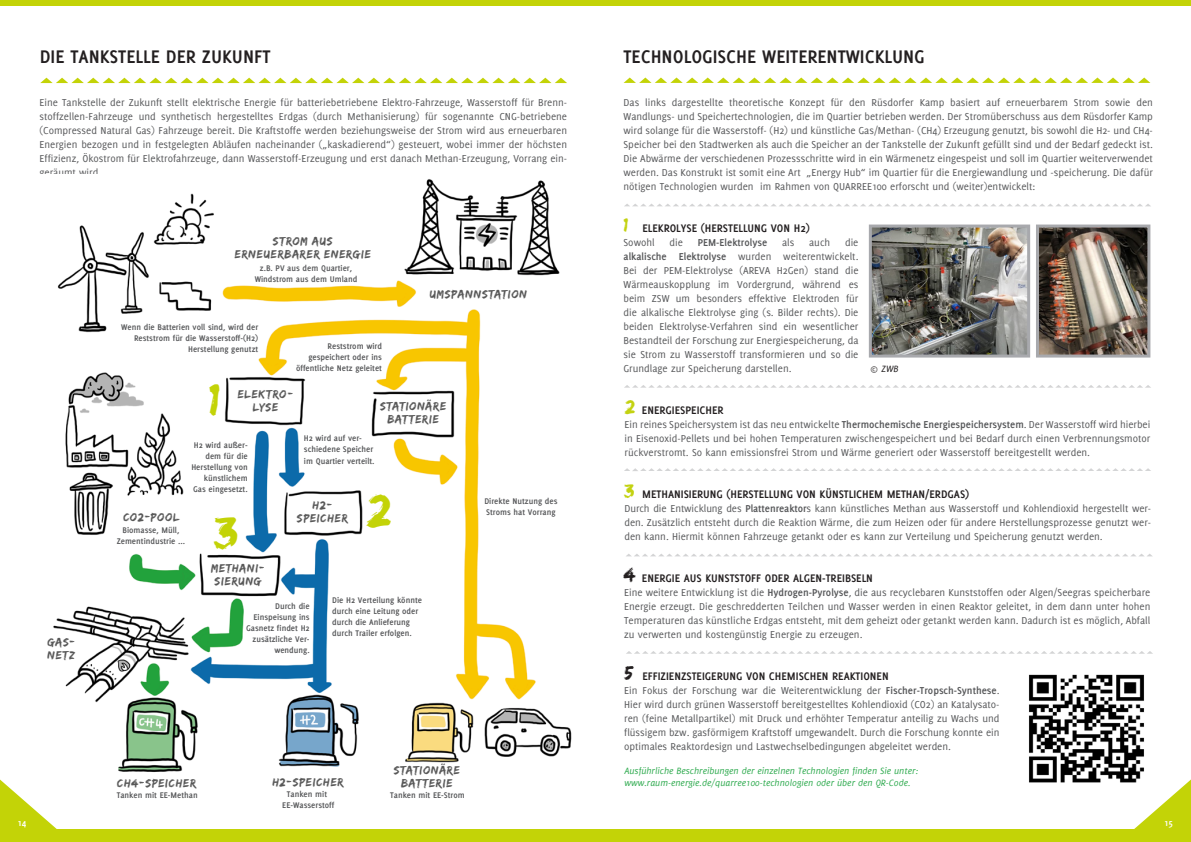
<style>
.page{position:relative;width:1191px;height:842px;background:#fff}
.page>*{position:absolute;margin:0;border:0;box-sizing:border-box;transform-origin:0 0}
.t1{font:47px "Edo SZ";color:#c3d307}
.Überschrift{font:700 20px "Delicious";color:#231f20}
.t2{font:20px "Edo SZ";color:#c3d211}
.t3{font:20px "Edo SZ";color:#231f20}
.Unterüberschrift_3{font:700 12px "Delicious";color:#231f20}
.t4{font:12px/13px "Edo SZ";letter-spacing:.065em;color:#575757;text-align:center}
.Fliesstext{font:11px/14px "Delicious";color:#57585a;text-align:justify}
.Fliesstext-2{font:700 11px "Delicious";color:#57585a}
.Bildunterschrift_2{font:italic 10px "Delicious";color:#30ab50}
.t5{font:700 10px "Delicious";color:#fff}
.Bildunterschrift_2-2{font:italic 10px "Delicious";color:#231f20}
.Fliesstext-3{font:700 9px/11px "Delicious";color:#57585a;text-align:right}
.s1{font-weight:700}
</style>
<div class="page">
<div style="left:0;top:0;width:1191px;height:6px;background:#c3d307"></div>
<svg style="left:1134px;top:779px;width:57px;height:50px"></svg>
<div style="left:0;top:829px;width:1191px;height:13px;background:#c3d307"></div>
<svg style="left:0;top:779px;width:57px;height:50px"></svg>
<img style="left:873px;top:229px;width:153px;height:125px">
<div style="left:869px;top:225px;width:161px;height:133px;border:3px solid #a8a9ad"></div>
<img style="left:1040px;top:229px;width:106px;height:125px">
<div style="left:1036px;top:225px;width:114px;height:133px;border:3px solid #a8a9ad"></div>
<svg style="left:40px;top:78px;width:527px;height:5px"></svg>
<svg style="left:623px;top:78px;width:527px;height:5px"></svg>
<svg style="left:625px;top:204px;width:526px;height:2px"></svg>
<svg style="left:624px;top:385px;width:527px;height:3px"></svg>
<svg style="left:624px;top:468px;width:527px;height:3px"></svg>
<svg style="left:626px;top:554px;width:526px;height:2px"></svg>
<svg style="left:626px;top:651px;width:527px;height:3px"></svg>
<img style="left:1029px;top:674px;width:118px;height:111px">
<img style="left:37px;top:179px;width:535px;height:606px">
<p class="Überschrift" style="left:40px;top:45px;width:232px">DIE TANKSTELLE DER ZUKUNFT</p>
<p class="Fliesstext" style="left:40px;top:95px;width:529px">Eine Tankstelle der Zukunft stellt elektrische Energie für batteriebetriebene Elektro-Fahrzeuge, Wasserstoff für Brenn&shy;stoffzellen-Fahrzeuge und synthetisch hergestelltes Erdgas (durch Methanisierung) für sogenannte CNG-betriebene (Compressed Natural Gas) Fahrzeuge bereit. Die Kraftstoffe werden beziehungsweise der Strom wird aus erneuerbaren Energien bezogen und in festgelegten Abläufen nacheinander („kaskadierend“) gesteuert, wobei immer der höchsten Effizienz, Ökostrom für Elektrofahrzeuge, dann Wasserstoff-Erzeugung und erst danach Methan-Erzeugung, Vorrang ein&shy;geräumt wird.</p>
<p class="t4" style="left:235px;top:234px;width:137px">STROM AUS<br>ERNEUERBARER ENERGIE</p>
<p class="Fliesstext-3" style="left:255px;top:262px;width:104px;text-align:center">z.B. PV aus dem Quartier,<br>Windstrom aus dem Umland</p>
<p class="Fliesstext-3" style="left:121px;top:322px;width:139px">Wenn die Batterien voll sind, wird der<br>Reststrom für die Wasserstoff-(H2)<br>Herstellung genutzt</p>
<p class="Fliesstext-3" style="left:327px;top:340px;width:56px">Reststrom wird</p>
<p class="Fliesstext-3" style="left:308px;top:351px;width:75px">gespeichert oder ins</p>
<p class="Fliesstext-3" style="left:296px;top:362px;width:87px">öffentliche Netz geleitet</p>
<p class="t4" style="left:430px;top:287px;width:99px">UMSPANNSTATION</p>
<p class="t4" style="left:47px;top:635px;width:29px">GAS-</p>
<p class="t4" style="left:48px;top:648px;width:29px">NETZ</p>
<p class="t1" style="left:209px;top:372px;width:12px">1</p>
<p class="t4" style="left:238px;top:387px;width:57px">ELEKTRO-</p>
<p class="t4" style="left:253px;top:400px;width:27px">LYSE</p>
<p class="t4" style="left:380px;top:399px;width:68px">STATIONÄRE</p>
<p class="t4" style="left:387px;top:412px;width:53px">BATTERIE</p>
<p class="Fliesstext-3" style="left:191px;top:439px;width:58px">H2 wird außer&shy;dem für die<br>Herstellung von künstlichem<br>Gas eingesetzt.</p>
<p class="Fliesstext-3" style="left:304px;top:433px;width:72px;text-align:left">H2 wird auf ver&shy;schiedene Speicher im Quartier verteilt.</p>
<p class="t1" style="left:368px;top:482px;width:24px">2</p>
<p class="t4" style="left:312px;top:498px;width:21px">H2-</p>
<p class="t4" style="left:123px;top:510px;width:58px">CO2-POOL</p>
<p class="t4" style="left:297px;top:511px;width:52px">SPEICHER</p>
<p class="t1" style="left:213px;top:505px;width:26px">3</p>
<p class="Fliesstext-3" style="left:117px;top:524px;width:70px;text-align:center">Biomasse, Müll,<br>Zementindustrie ...</p>
<p class="t4" style="left:211px;top:561px;width:55px">METHANI-<br>SIERUNG</p>
<p class="Fliesstext-3" style="left:246px;top:600px;width:65px">Durch die<br>Einspeisung ins<br>Gasnetz findet H2 zusätzliche Ver&shy;wendung.</p>
<p class="Fliesstext-3" style="left:332px;top:594px;width:91px;text-align:left">Die H2 Verteilung könnte durch eine Leitung oder durch die Anlieferung durch Trailer erfolgen.</p>
<p class="Fliesstext-3" style="left:484px;top:496px;width:75px;text-align:left">Direkte Nutzung des<br>Stroms hat Vorrang</p>
<p class="t4" style="left:394px;top:763px;width:68px">STATIONÄRE</p>
<p class="t4" style="left:272px;top:775px;width:73px">H2-SPEICHER</p>
<p class="t4" style="left:117px;top:776px;width:80px">CH4-SPEICHER</p>
<p class="t4" style="left:401px;top:776px;width:53px">BATTERIE</p>
<p class="Fliesstext-3" style="left:287px;top:789px;width:42px">Tanken mit</p>
<p class="Fliesstext-3" style="left:282px;top:800px;width:54px">EE-Wasserstoff</p>
<p class="Fliesstext-3" style="left:117px;top:789px;width:82px">Tanken mit EE-Methan</p>
<p class="Fliesstext-3" style="left:390px;top:789px;width:76px">Tanken mit EE-Strom</p>
<p class="Überschrift" style="left:623px;top:45px;width:303px">TECHNOLOGISCHE WEITERENTWICKLUNG</p>
<p class="Fliesstext" style="left:623px;top:95px;width:531px">Das links dargestellte theoretische Konzept für den Rüsdorfer Kamp basiert auf erneuerbarem Strom sowie den Wandlungs- und Speichertechnologien, die im Quartier betrieben werden. Der Stromüberschuss aus dem Rüsdorfer Kamp wird solange für die Wasserstoff- (H2) und künstliche Gas/Methan- (CH4) Erzeugung genutzt, bis sowohl die H2- und CH4- Speicher bei den Stadtwerken als auch die Speicher an der Tankstelle der Zukunft gefüllt sind und der Bedarf gedeckt ist.<br>Die Abwärme der verschiedenen Prozessschritte wird in ein Wärmenetz eingespeist und soll im Quartier weiterverwendet werden. Das Konstrukt ist somit eine Art „Energy Hub“ im Quartier für die Energiewandlung und -speicherung. Die dafür nötigen Technologien wurden im Rahmen von QUARREE100 erforscht und (weiter)entwickelt:</p>
<p class="t2" style="left:623px;top:213px;width:6px">1</p>
<p class="Unterüberschrift_3" style="left:642px;top:221px;width:169px">ELEKROLYSE (HERSTELLUNG VON H2)</p>
<p class="Fliesstext" style="left:623px;top:235px;width:33px">Sowohl</p>
<p class="Fliesstext" style="left:669px;top:235px;width:15px">die</p>
<p class="Fliesstext-2" style="left:698px;top:236px;width:71px">PEM-Elektrolyse</p>
<p class="Fliesstext" style="left:782px;top:235px;width:14px">als</p>
<p class="Fliesstext" style="left:809px;top:235px;width:23px">auch</p>
<p class="Fliesstext" style="left:623px;top:235px;width:236px;text-indent:221px">die <span class="s1">alkalische Elektrolyse</span> wurden weiterentwickelt.<br>Bei der PEM-Elektrolyse (AREVA H2Gen) stand die Wärmeauskopplung im Vordergrund, während es beim ZSW um besonders effektive Elektroden für die alkalische Elektrolyse ging (s. Bilder rechts). Die beiden Elektrolyse-Verfahren sind ein wesentlicher Bestandteil der Forschung zur Energiespeicherung, da sie Strom zu Wasserstoff transformieren und so die Grundlage zur Speicherung darstellen.</p>
<p class="t2" style="left:625px;top:395px;width:11px">2</p>
<p class="Unterüberschrift_3" style="left:642px;top:403px;width:83px">ENERGIESPEICHER</p>
<p class="Bildunterschrift_2-2" style="left:869px;top:363px;width:30px">© ZWB</p>
<p class="Fliesstext" style="left:624px;top:417px;width:527px">Ein reines Speichersystem ist das neu entwickelte <span class="s1">Thermochemische Energiespeichersystem</span>. Der Wasserstoff wird hierbei in Eisenoxid-Pellets und bei hohen Temperaturen zwischengespeichert und bei Bedarf durch einen Verbrennungsmotor rückverstromt. So kann emissionsfrei Strom und Wärme generiert oder Wasserstoff bereitgestellt werden.</p>
<p class="t2" style="left:624px;top:479px;width:12px">3</p>
<p class="Unterüberschrift_3" style="left:642px;top:487px;width:328px">METHANISIERUNG (HERSTELLUNG VON KÜNSTLICHEM METHAN/ERDGAS)</p>
<p class="Fliesstext" style="left:624px;top:501px;width:528px">Durch die Entwicklung des <span class="s1">Plattenreaktor</span>s kann künstliches Methan aus Wasserstoff und Kohlendioxid hergestellt wer&shy;den. Zusätzlich entsteht durch die Reaktion Wärme, die zum Heizen oder für andere Herstellungsprozesse genutzt wer&shy;den kann. Hiermit können Fahrzeuge getankt oder es kann zur Verteilung und Speicherung genutzt werden.</p>
<p class="t3" style="left:623px;top:563px;width:13px">4</p>
<p class="Unterüberschrift_3" style="left:642px;top:571px;width:232px">ENERGIE AUS KUNSTSTOFF ODER ALGEN-TREIBSELN</p>
<p class="Fliesstext" style="left:624px;top:585px;width:528px">Eine weitere Entwicklung ist die <span class="s1">Hydrogen-Pyrolyse</span>, die aus recyclebaren Kunststoffen oder Algen/Seegras speicherbare Energie erzeugt. Die geschredderten Teilchen und Wasser werden in einen Reaktor geleitet, in dem dann unter hohen Temperaturen das künstliche Erdgas entsteht, mit dem geheizt oder getankt werden kann. Dadurch ist es möglich, Abfall zu verwerten und kostengünstig Energie zu erzeugen.</p>
<p class="t3" style="left:624px;top:660px;width:11px">5</p>
<p class="Unterüberschrift_3" style="left:642px;top:669px;width:248px">EFFIZIENZSTEIGERUNG VON CHEMISCHEN REAKTIONEN</p>
<p class="Fliesstext" style="left:624px;top:683px;width:377px">Ein Fokus der Forschung war die Weiterentwicklung der <span class="s1">Fischer-Tropsch-Synthese</span>.<br>Hier wird durch grünen Wasserstoff bereitgestelltes Kohlendioxid (CO2) an Katalysato&shy;ren (feine Metallpartikel) mit Druck und erhöhter Temperatur anteilig zu Wachs und flüssigem bzw. gasförmigem Kraftstoff umgewandelt. Durch die Forschung konnte ein optimales Reaktordesign und Lastwechselbedingungen abgeleitet werden.</p>
<p class="Bildunterschrift_2" style="left:624px;top:765px;width:295px">Ausführliche Beschreibungen der einzelnen Technologien finden Sie unter:</p>
<p class="Bildunterschrift_2" style="left:624px;top:777px;width:288px">www.raum-energie.de/quarree100-technologien oder über den QR-Code.</p>
<p class="t5" style="left:18px;top:817px;width:10px">14</p>
<p class="t5" style="left:1164px;top:817px;width:10px">15</p>
</div>
